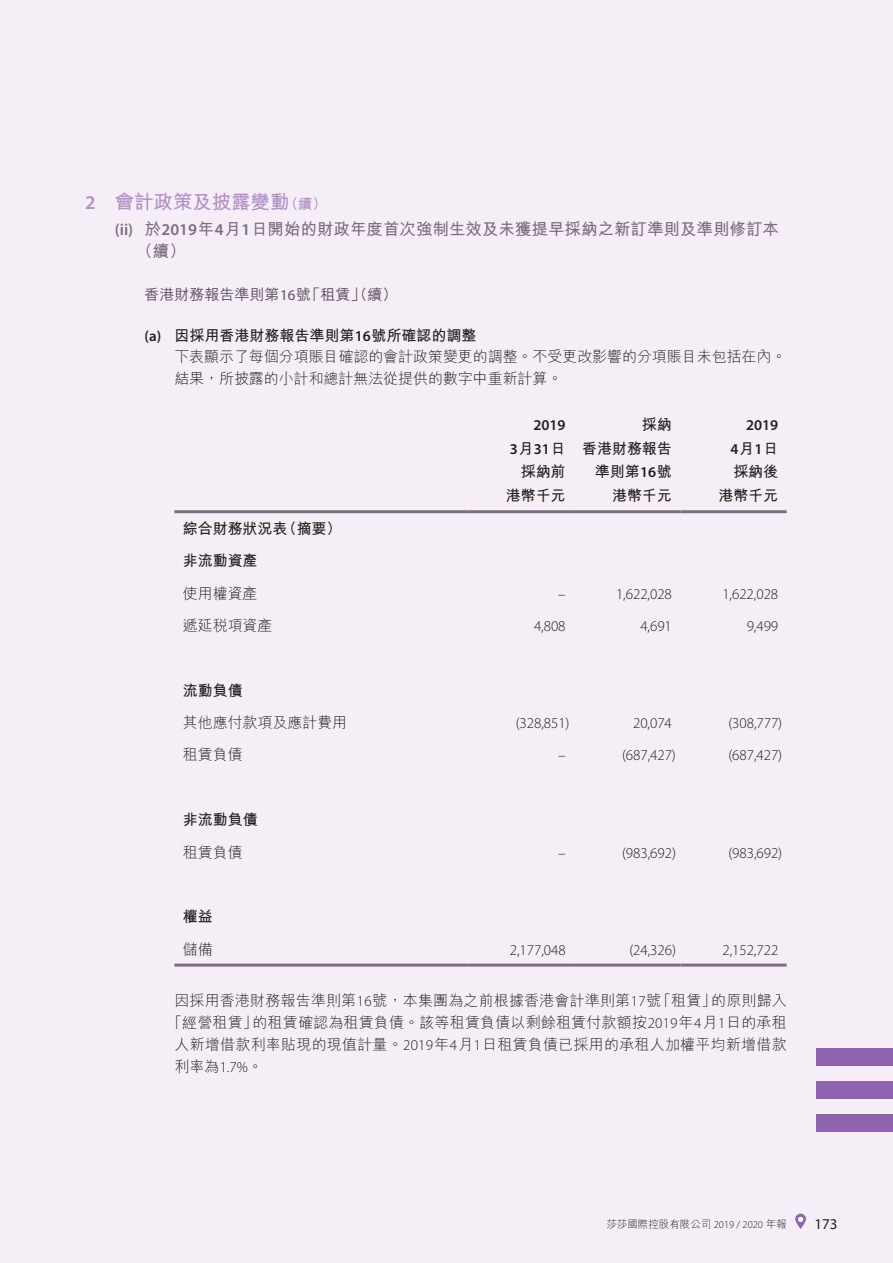
<style>
.page{position:relative;width:893px;height:1263px;background:#f6eef7}
.page>*{position:absolute;margin:0;border:0;box-sizing:border-box;transform-origin:0 0}
.t1{font:700 19.5px "M Hei HK";letter-spacing:-.005em;color:#b290c7}
.t2{font:700 16.5px/21.8px "M Hei HK";color:#7e6d82}
.t3{font:300 15px/21.8px "M Hei HK";letter-spacing:.01em;color:#231f20}
.t4{font:300 15px "Myriad Pro";letter-spacing:-.005em;color:#231f20}
.t5{font:700 15px/32.4px "M Hei HK";letter-spacing:-.005em;color:#231f20}
.t6{font:500 15px "M Hei HK";color:#5c4e5f}
.t7{font:600 15px "Myriad Pro";letter-spacing:-.005em;color:#231f20}
.t8{font:15px "Myriad Pro";color:#231f20}
.t9{font:300 10.5px "M Hei HK";color:#231f20}
.s1{font-family:"Myriad Pro";font-weight:600}
.s2{font-size:14.25px}
.s3{font-family:"Myriad Pro";font-weight:400}
.s4{font-weight:700}
.s5{font-family:"M Hei HK";font-weight:700}
.s6{font-family:"Myriad Pro"}
</style>
<div class="page">
<svg style="left:795px;top:1214px;width:11px;height:15px"></svg>
<svg style="left:798px;top:1217px;width:5px;height:5px"></svg>
<div style="left:816px;top:1048px;width:77px;height:17px;background:#8f63af"></div>
<div style="left:816px;top:1081px;width:77px;height:17px;background:#8f63af"></div>
<div style="left:816px;top:1114px;width:77px;height:17px;background:#8f63af"></div>
<hr style="left:174px;top:510px;width:294px;height:3px;background:#7e6d82">
<hr style="left:468px;top:510px;width:106px;height:3px;background:#7e6d82">
<hr style="left:574px;top:510px;width:106px;height:3px;background:#7e6d82">
<hr style="left:680px;top:510px;width:107px;height:3px;background:#7e6d82">
<hr style="left:174px;top:963px;width:294px;height:3px;background:#7e6d82">
<hr style="left:468px;top:963px;width:106px;height:3px;background:#7e6d82">
<hr style="left:574px;top:963px;width:106px;height:3px;background:#7e6d82">
<hr style="left:680px;top:963px;width:107px;height:3px;background:#7e6d82">
<h1 class="t1" style="left:85px;top:187px;width:243px"><span class="s1">2</span> 會計政策及披露變動<span class="s2">（續）</span></h1>
<p class="t2" style="left:136px;top:216px;width:644px;text-indent:-22px"><span class="s1">(ii)</span> 於<span class="s1">2019</span>年<span class="s1">4</span>月<span class="s1">1</span>日開始的財政年度首次強制生效及未獲提早採納之新訂準則及準則修訂本（續）</p>
<p class="t6" style="left:145px;top:284px;width:254px">香港財務報告準則第<span class="s3">16</span>號「租賃」（續）</p>
<p class="t3" style="left:174px;top:324px;width:614px;text-indent:-30px"><span class="s1">(a)</span> <span class="s4">因採用香港財務報告準則第</span><span class="s1">16</span><span class="s4">號所確認的調整<br></span>下表顯示了每個分項賬目確認的會計政策變更的調整。不受更改影響的分項賬目未包括在內。結果，所披露的小計和總計無法從提供的數字中重新計算。</p>
<p class="t7" style="left:534px;top:415px;width:33px">2019</p>
<p class="t5" style="left:642px;top:407px;width:31px">採納</p>
<p class="t7" style="left:746px;top:415px;width:33px">2019</p>
<p class="t5" style="left:510px;top:431px;width:164px"><span class="s1">3</span>月<span class="s1">31</span>日 香港財務報告</p>
<p class="t7" style="left:730px;top:439px;width:49px">4<span class="s5">月</span>1<span class="s5">日</span></p>
<p class="t5" style="left:521px;top:454px;width:46px">採納前</p>
<p class="t5" style="left:595px;top:454px;width:78px">準則第<span class="s1">16</span>號</p>
<p class="t5" style="left:733px;top:454px;width:46px">採納後</p>
<p class="t5" style="left:506px;top:478px;width:61px">港幣千元</p>
<p class="t5" style="left:612px;top:478px;width:61px">港幣千元</p>
<p class="t5" style="left:718px;top:478px;width:61px">港幣千元</p>
<p class="t5" style="left:183px;top:511px;width:160px">綜合財務狀況表（摘要）非流動資產</p>
<p class="t3" style="left:183px;top:582px;width:76px">使用權資產</p>
<p class="t4" style="left:558px;top:584px;width:9px">–</p>
<p class="t4" style="left:616px;top:584px;width:57px">1,622,028</p>
<p class="t4" style="left:722px;top:584px;width:57px">1,622,028</p>
<p class="t3" style="left:183px;top:614px;width:91px">遞延稅項資產</p>
<p class="t4" style="left:534px;top:617px;width:33px">4,808</p>
<p class="t4" style="left:640px;top:617px;width:33px">4,691</p>
<p class="t4" style="left:747px;top:617px;width:33px">9,499</p>
<p class="t5" style="left:183px;top:673px;width:61px">流動負債</p>
<p class="t3" style="left:183px;top:711px;width:166px">其他應付款項及應計費用</p>
<p class="t4" style="left:516px;top:714px;width:55px">(328,851)</p>
<p class="t4" style="left:633px;top:714px;width:40px">20,074</p>
<p class="t4" style="left:728px;top:714px;width:55px">(308,777)</p>
<p class="t3" style="left:183px;top:744px;width:61px">租賃負債</p>
<p class="t4" style="left:558px;top:746px;width:9px">–</p>
<p class="t4" style="left:622px;top:746px;width:55px">(687,427)</p>
<p class="t4" style="left:728px;top:746px;width:55px">(687,427)</p>
<p class="t5" style="left:183px;top:802px;width:76px">非流動負債</p>
<p class="t3" style="left:183px;top:841px;width:61px">租賃負債</p>
<p class="t4" style="left:558px;top:843px;width:9px">–</p>
<p class="t4" style="left:622px;top:843px;width:55px">(983,692)</p>
<p class="t4" style="left:728px;top:843px;width:55px">(983,692)</p>
<p class="t5" style="left:183px;top:899px;width:31px">權益</p>
<p class="t3" style="left:183px;top:938px;width:31px">儲備</p>
<p class="t4" style="left:510px;top:941px;width:57px">2,177,048</p>
<p class="t4" style="left:629px;top:941px;width:48px">(24,326)</p>
<p class="t4" style="left:722px;top:941px;width:57px">2,152,722</p>
<p class="t3" style="left:174px;top:990px;width:614px">因採用香港財務報告準則第<span class="s6">16</span>號，本集團為之前根據香港會計準則第<span class="s6">17</span>號「租賃」的原則歸入</p>
<p class="t3" style="left:167px;top:1011px;width:621px">「經營租賃」的租賃確認為租賃負債。該等租賃負債以剩餘租賃付款額按<span class="s6">2019</span>年<span class="s6">4</span>月<span class="s6">1</span>日的承租</p>
<p class="t3" style="left:174px;top:1033px;width:614px">人新增借款利率貼現的現值計量。<span class="s6">2019</span>年<span class="s6">4</span>月<span class="s6">1</span>日租賃負債已採用的承租人加權平均新增借款</p>
<p class="t3" style="left:174px;top:1055px;width:90px">利率為<span class="s6">1.7%</span>。</p>
<p class="t9" style="left:606px;top:1219px;width:182px">莎莎國際控股有限公司 <span class="s6">2019 / 2020</span> 年報</p>
<p class="t8" style="left:814px;top:1215px;width:25px">173</p>
</div>
